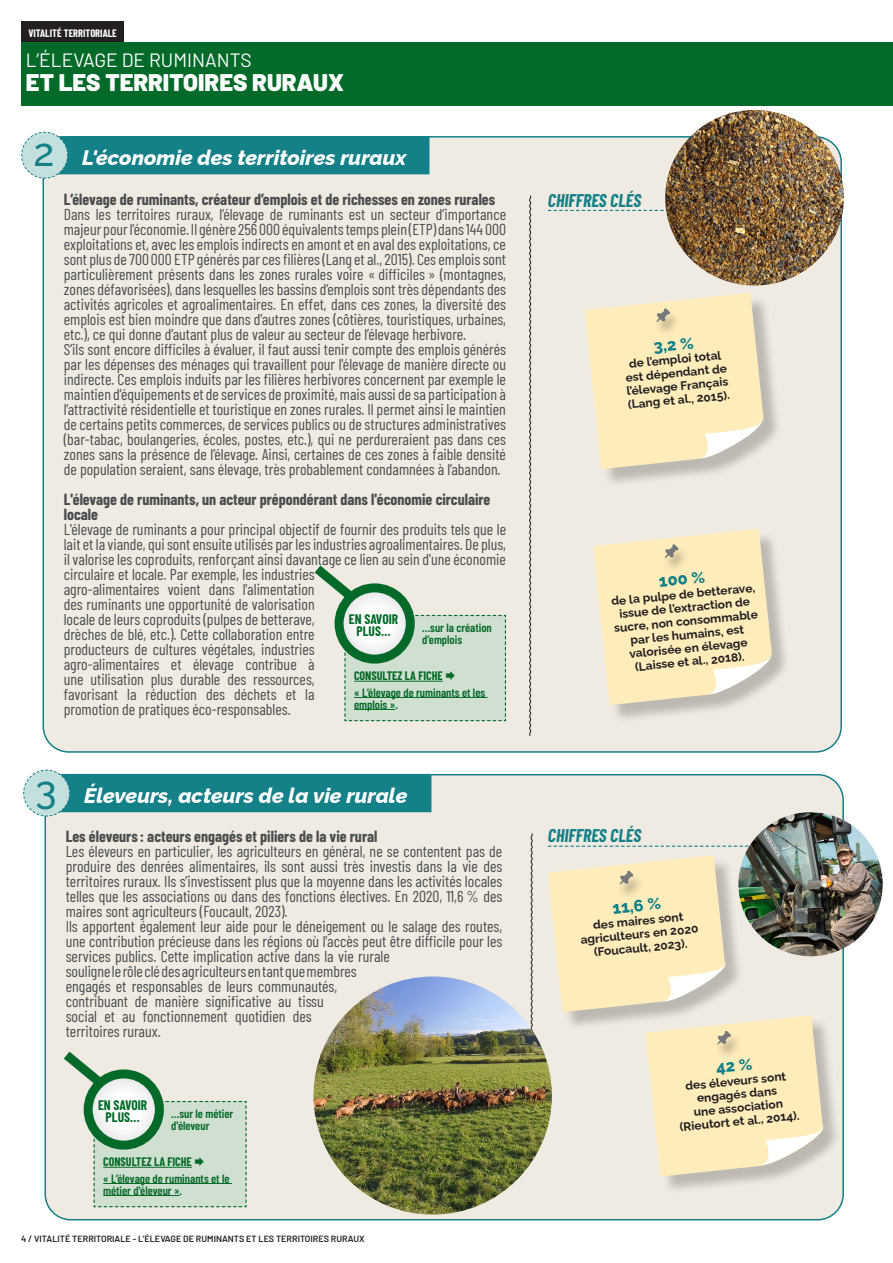
<style>
.page{position:relative;width:893px;height:1263px;background:#fff}
.page>*{position:absolute;margin:0;border:0;box-sizing:border-box;transform-origin:0 0}
.t1{font:500 39px "Raleway";color:#148087}
.t2{font:900 24px "Barlow";color:#fff}
.t3{font:italic 800 21px "Raleway";color:#fff}
.t4{font:19.2px "Barlow";color:#fff}
.t5{font:italic 700 18px "Barlow Condensed";color:#148087}
.t6{font:800 16.5px "Raleway";color:#148087}
.t7{font:15.75px/15px "Barlow Condensed";color:#4b4c4d;text-align:justify}
.t8{font:700 15.75px/15px "Barlow Condensed";color:#4b4c4d}
.t9{font:700 13.5px/12px "Barlow Condensed";color:#046a29;text-align:center}
.t10{font:700 12px/13.5px "Raleway";color:#231f20;text-align:center}
.t11{font:600 12px/12px "Barlow Condensed";color:#046a29}
.t12{font:700 12px "Barlow Condensed";color:#046a29}
.t13{font:700 10.5px "Barlow Condensed";color:#fff}
.t14{font:600 9px "Barlow";color:#231f20}
</style>
<div class="page">
<div style="left:21px;top:21px;width:102px;height:22px;background:#231f20"></div>
<div style="left:21px;top:43px;width:872px;height:63px;background:#046a29"></div>
<div style="left:42px;top:136px;width:800px;height:617px;background:#efebe2"></div>
<svg style="left:529px;top:195px;width:2px;height:541px"></svg>
<svg style="left:21px;top:131px;width:408px;height:48px;background:#509fa3"></svg>
<svg style="left:548px;top:210px;width:117px;height:1px"></svg>
<img style="left:665px;top:110px;width:179px;height:176px">
<div style="left:588px;top:296px;width:194px;height:191px;background:#231f20;opacity:.25"></div>
<svg style="left:585px;top:293px;width:178px;height:176px;background:#f7e9bf"></svg>
<div style="left:596px;top:531px;width:194px;height:192px;background:#231f20;opacity:.25"></div>
<svg style="left:593px;top:529px;width:179px;height:176px;background:#f7e9c0"></svg>
<div style="left:44px;top:773px;width:800px;height:448px;background:#efebe2"></div>
<svg style="left:23px;top:769px;width:408px;height:48px;background:#509fa3"></svg>
<img style="left:738px;top:812px;width:145px;height:144px;border-radius:72px">
<svg style="left:54px;top:1042px;width:58px;height:52px;background:#ccd7c6"></svg>
<svg style="left:88px;top:1074px;width:71px;height:71px"></svg>
<div style="left:84px;top:1069px;width:80px;height:81px;border:9px solid #046a29;border-radius:50%"></div>
<div style="left:648px;top:1018px;width:193px;height:177px;background:#231f20;opacity:.25"></div>
<svg style="left:305px;top:556px;width:58px;height:52px;background:#cbd7c6"></svg>
<svg style="left:339px;top:588px;width:71px;height:71px"></svg>
<div style="left:335px;top:583px;width:80px;height:81px;border:9px solid #046a29;border-radius:50%"></div>
<svg style="left:530px;top:833px;width:3px;height:197px"></svg>
<img style="left:313px;top:976px;width:239px;height:239px;border-radius:119px">
<svg style="left:93px;top:1100px;width:154px;height:108px;background:#c2d7c6"></svg>
<svg style="left:344px;top:614px;width:163px;height:108px;background:#c3d8c7"></svg>
<svg style="left:548px;top:799px;width:286px;height:377px;background:#e3dbc1"></svg>
<p class="t13" style="left:28px;top:26px;width:90px">VITALITÉ TERRITORIALE</p>
<p class="t4" style="left:26px;top:46px;width:227px">L’ÉLEVAGE DE RUMINANTS</p>
<p class="t2" style="left:26px;top:64px;width:319px">ET LES TERRITOIRES RURAUX</p>
<p class="t1" style="left:33px;top:121px;width:22px">2</p>
<p class="t3" style="left:82px;top:141px;width:326px">L'économie des territoires ruraux</p>
<p class="t8" style="left:64px;top:191px;width:433px">L’élevage de ruminants, créateur d’emplois et de richesses en zones rurales</p>
<p class="t7" style="left:64px;top:206px;width:444px">Dans les territoires ruraux, l’élevage de ruminants est un secteur d’importance majeur pour l’économie. Il génère 256 000 équivalents temps plein (ETP) dans 144 000 exploitations et, avec les emplois indirects en amont et en aval des exploitations, ce sont plus de 700 000 ETP générés par ces filières (Lang et al., 2015). Ces emplois sont particulièrement présents dans les zones rurales voire « difficiles » (montagnes, zones défavorisées), dans lesquelles les bassins d’emplois sont très dépendants des activités agricoles et agroalimentaires. En effet, dans ces zones, la diversité des emplois est bien moindre que dans d’autres zones (côtières, touristiques, urbaines, etc.), ce qui donne d’autant plus de valeur au secteur de l’élevage herbivore.</p>
<p class="t7" style="left:64px;top:341px;width:444px">S’ils sont encore difficiles à évaluer, il faut aussi tenir compte des emplois générés par les dépenses des ménages qui travaillent pour l'élevage de manière directe ou indirecte. Ces emplois induits par les filières herbivores concernent par exemple le maintien d’équipements et de services de proximité, mais aussi de sa participation à l’attractivité résidentielle et touristique en zones rurales. Il permet ainsi le maintien de certains petits commerces, de services publics ou de structures administratives (bar-tabac, boulangeries, écoles, postes, etc.), qui ne perdureraient pas dans ces zones sans la présence de l’élevage. Ainsi, certaines de ces zones à faible densité de population seraient, sans élevage, très probablement condamnées à l’abandon.</p>
<p class="t8" style="left:64px;top:491px;width:428px">L'élevage de ruminants, un acteur prépondérant dans l'économie circulaire locale</p>
<p class="t7" style="left:64px;top:521px;width:444px;text-align:left">L'élevage de ruminants a pour principal objectif de fournir des produits tels que le lait et la viande, qui sont ensuite utilisés par les industries agroalimentaires. De plus, il valorise les coproduits, renforçant ainsi davantage ce lien au sein d'une économie circulaire et locale. Par exemple, les industries<br>agro-alimentaires voient dans l'alimentation<br>des ruminants une opportunité de valorisation<br>locale de leurs coproduits (pulpes de betterave,<br>drèches de blé, etc.). Cette collaboration entre<br>producteurs de cultures végétales, industries<br>agro-alimentaires et élevage contribue à<br>une utilisation plus durable des ressources,<br>favorisant la réduction des déchets et la<br>promotion de pratiques éco-responsables.</p>
<p class="t9" style="left:349px;top:613px;width:51px">EN SAVOIR<br>PLUS…</p>
<p class="t11" style="left:422px;top:621px;width:71px">…sur la création</p>
<p class="t11" style="left:422px;top:633px;width:42px">d'emplois</p>
<p class="t12" style="left:354px;top:667px;width:90px">CONSULTEZ LA FICHE</p>
<p class="t11" style="left:354px;top:685px;width:133px">« L’élevage de ruminants et les emplois ».</p>
<p class="t1" style="left:35px;top:759px;width:23px">3</p>
<p class="t3" style="left:84px;top:779px;width:325px">Éleveurs, acteurs de la vie rurale</p>
<p class="t8" style="left:66px;top:828px;width:313px">Les éleveurs : acteurs engagés et piliers de la vie rural</p>
<p class="t7" style="left:66px;top:842px;width:438px">Les éleveurs en particulier, les agriculteurs en général, ne se contentent pas de produire des denrées alimentaires, ils sont aussi très investis dans la vie des territoires ruraux. Ils s’investissent plus que la moyenne dans les activités locales telles que les associations ou dans des fonctions électives. En 2020, 11,6 % des maires sont agriculteurs (Foucault, 2023).</p>
<p class="t7" style="left:66px;top:917px;width:438px;text-align:left">Ils apportent également leur aide pour le déneigement ou le salage des routes, une contribution précieuse dans les régions où l'accès peut être difficile pour les services publics. Cette implication active dans la vie rurale<br>souligne le rôle clé des agriculteurs en tant que membres<br>engagés et responsables de leurs communautés,<br>contribuant de manière significative au tissu<br>social et au fonctionnement quotidien des<br>territoires ruraux.</p>
<p class="t9" style="left:98px;top:1099px;width:51px">EN SAVOIR<br>PLUS…</p>
<p class="t11" style="left:171px;top:1107px;width:64px">…sur le métier</p>
<p class="t11" style="left:171px;top:1119px;width:40px">d'éleveur</p>
<p class="t12" style="left:103px;top:1153px;width:90px">CONSULTEZ LA FICHE</p>
<p class="t11" style="left:103px;top:1171px;width:128px">« L’élevage de ruminants et le métier d'éleveur ».</p>
<p class="t14" style="left:21px;top:1232px;width:345px">4 / VITALITÉ TERRITORIALE - L’ÉLEVAGE DE RUMINANTS ET LES TERRITOIRES RURAUX</p>
<p class="t5" style="left:548px;top:187px;width:95px">CHIFFRES CLÉS</p>
<p class="t6" style="left:652px;top:333px;width:42px;rotate:-5deg">3,2 %</p>
<p class="t10" style="left:623px;top:357px;width:104px;rotate:-6deg">de l’emploi total est dépendant de l’élevage Français (Lang et al., 2015).</p>
<p class="t6" style="left:658px;top:568px;width:48px;rotate:-5deg">100 %</p>
<p class="t10" style="left:610px;top:594px;width:146px;rotate:-6deg">de la pulpe de betterave, issue de l’extraction de sucre, non consommable par les humains, est valorisée en élevage (Laisse et al., 2018).</p>
<p class="t5" style="left:548px;top:823px;width:95px">CHIFFRES CLÉS</p>
<p class="t6" style="left:611px;top:895px;width:50px;rotate:-5deg">11,6 %</p>
<p class="t10" style="left:578px;top:919px;width:120px;rotate:-6deg">des maires sont agriculteurs en 2020 (Foucault, 2023).</p>
<p class="t10" style="left:675px;top:1079px;width:122px;rotate:-6deg">des éleveurs sont engagés dans<br>une association (Rieutort et al., 2014).</p>
</div>
